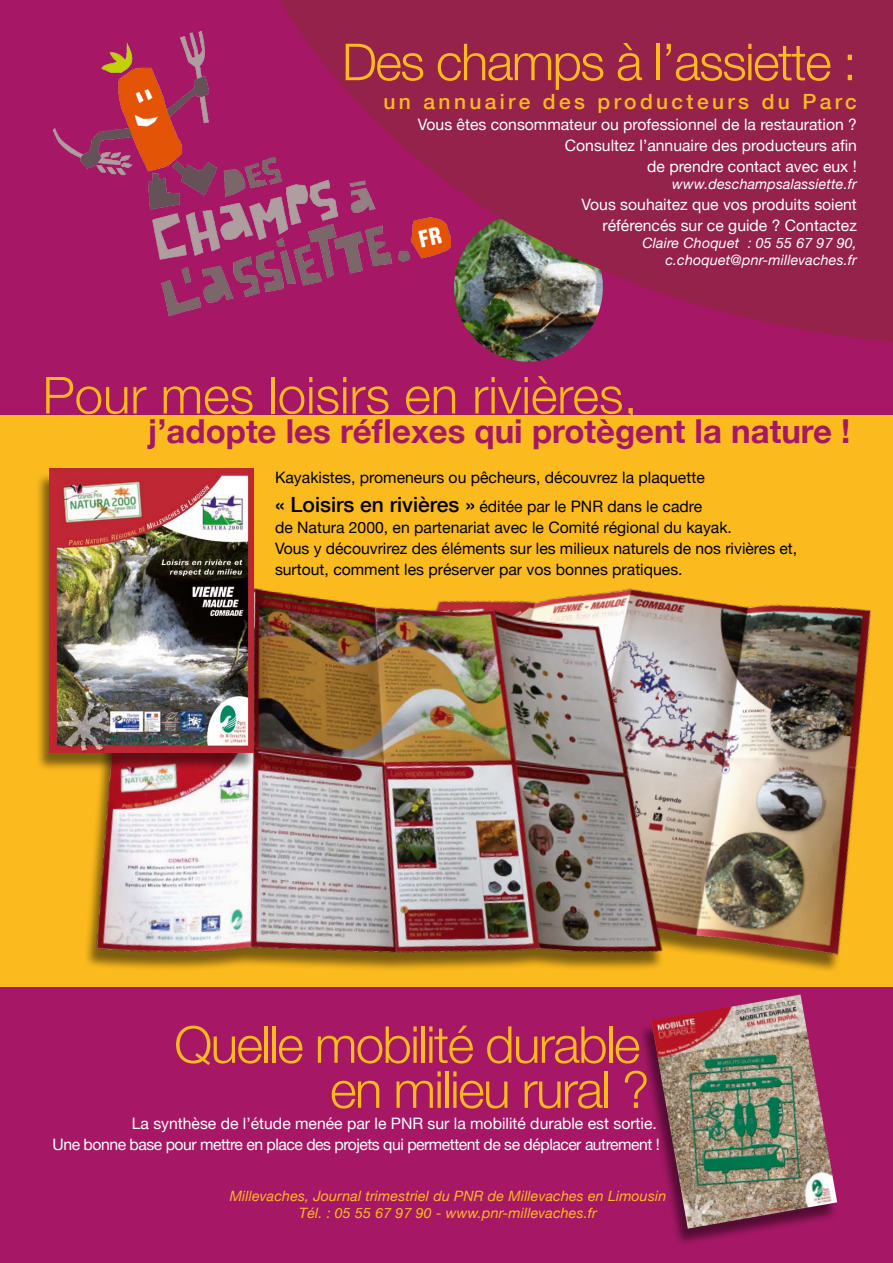
<style>
.page{position:relative;width:893px;height:1263px;background:#a61866}
.page>*{position:absolute;margin:0;border:0;box-sizing:border-box;transform-origin:0 0}
.t1{font:300 51px/45px "Helvetica Neue";letter-spacing:-.03em;color:#fbba1e;text-align:right}
.t2{font:300 51px "Helvetica Neue";color:#fbba1e}
.t3{font:700 33px "Helvetica Neue";color:#a61866}
.t4{font:500 21px "Helvetica Neue";letter-spacing:.16em;color:#fbba1e}
.t5{font:15.75px/21px "Helvetica Neue";color:#000}
.t6{font:15.75px/21px "Helvetica Neue";color:#fff;text-align:right}
.t7{font:15.75px/21px "Helvetica Neue";letter-spacing:-.03em;color:#fff;text-align:right}
.t8{font:italic 14.25px/17.1px "Helvetica Neue";letter-spacing:.01em;color:#fbba1e;text-align:center}
.t9{font:italic 14.25px/17.1px "Helvetica Neue";letter-spacing:.01em;color:#fff;text-align:right}
.s1{font-weight:500;font-size:21px}
</style>
<div class="page">
<img style="left:482px;top:345px;width:93px;height:17px">
<svg style="left:280px;top:0;width:613px;height:345px;background:#91274f"></svg>
<div style="left:0;top:415px;width:893px;height:571px;background:#fbba1e"></div>
<div style="left:333px;top:592px;width:560px;height:618px;background:#000;opacity:.5"></div>
<img style="left:772px;top:592px;width:115px;height:385px">
<img style="left:53px;top:32px;width:398px;height:284px">
<div style="left:83px;top:591px;width:689px;height:525px;background:#000;opacity:.5"></div>
<img style="left:86px;top:588px;width:598px;height:388px">
<div style="left:36px;top:472px;width:226px;height:306px;background:#000;opacity:.5"></div>
<img style="left:50px;top:469px;width:204px;height:284px">
<div style="left:637px;top:997px;width:209px;height:257px;background:#000;opacity:.5"></div>
<img style="left:651px;top:994px;width:186px;height:235px">
<h1 class="t1" style="left:342px;top:38px;width:516px">Des champs à l’assiette :</h1>
<h3 class="t4" style="left:384px;top:89px;width:475px">un annuaire des producteurs du Parc</h3>
<p class="t6" style="left:418px;top:113px;width:441px">Vous êtes consommateur ou professionnel de la restauration ?<br>Consultez l’annuaire des producteurs afin<br>de prendre contact avec eux !</p>
<p class="t9" style="left:672px;top:175px;width:186px">www.deschampsalassiette.fr</p>
<p class="t6" style="left:581px;top:193px;width:277px">Vous souhaitez que vos produits soient référencés sur ce guide ? Contactez</p>
<p class="t9" style="left:642px;top:234px;width:216px">Claire Choquet : 05 55 67 97 90, c.choquet@pnr-millevaches.fr</p>
<h1 class="t2" style="left:43px;top:364px;width:597px">Pour mes loisirs en rivières,</h1>
<h2 class="t3" style="left:148px;top:411px;width:704px">j’adopte les réflexes qui protègent la nature !</h2>
<p class="t5" style="left:275px;top:463px;width:431px;line-height:28.5px">Kayakistes, promeneurs ou pêcheurs, découvrez la plaquette <span class="s1">« Loisirs en rivières »</span> éditée par le PNR dans le cadre</p>
<p class="t5" style="left:275px;top:516px;width:524px">de Natura 2000, en partenariat avec le Comité régional du kayak.<br>Vous y découvrirez des éléments sur les milieux naturels de nos rivières et, surtout, comment les préserver par vos bonnes pratiques.</p>
<h1 class="t1" style="left:174px;top:1021px;width:477px">Quelle mobilité durable en milieu rural ?</h1>
<p class="t7" style="left:53px;top:1112px;width:609px">La synthèse de l’étude menée par le PNR sur la mobilité durable est sortie.<br>Une bonne base pour mettre en place des projets qui permettent de se déplacer autrement !</p>
<p class="t8" style="left:230px;top:1187px;width:438px">Millevaches, Journal trimestriel du PNR de Millevaches en Limousin<br>Tél. : 05 55 67 97 90 - www.pnr-millevaches.fr</p>
</div>
